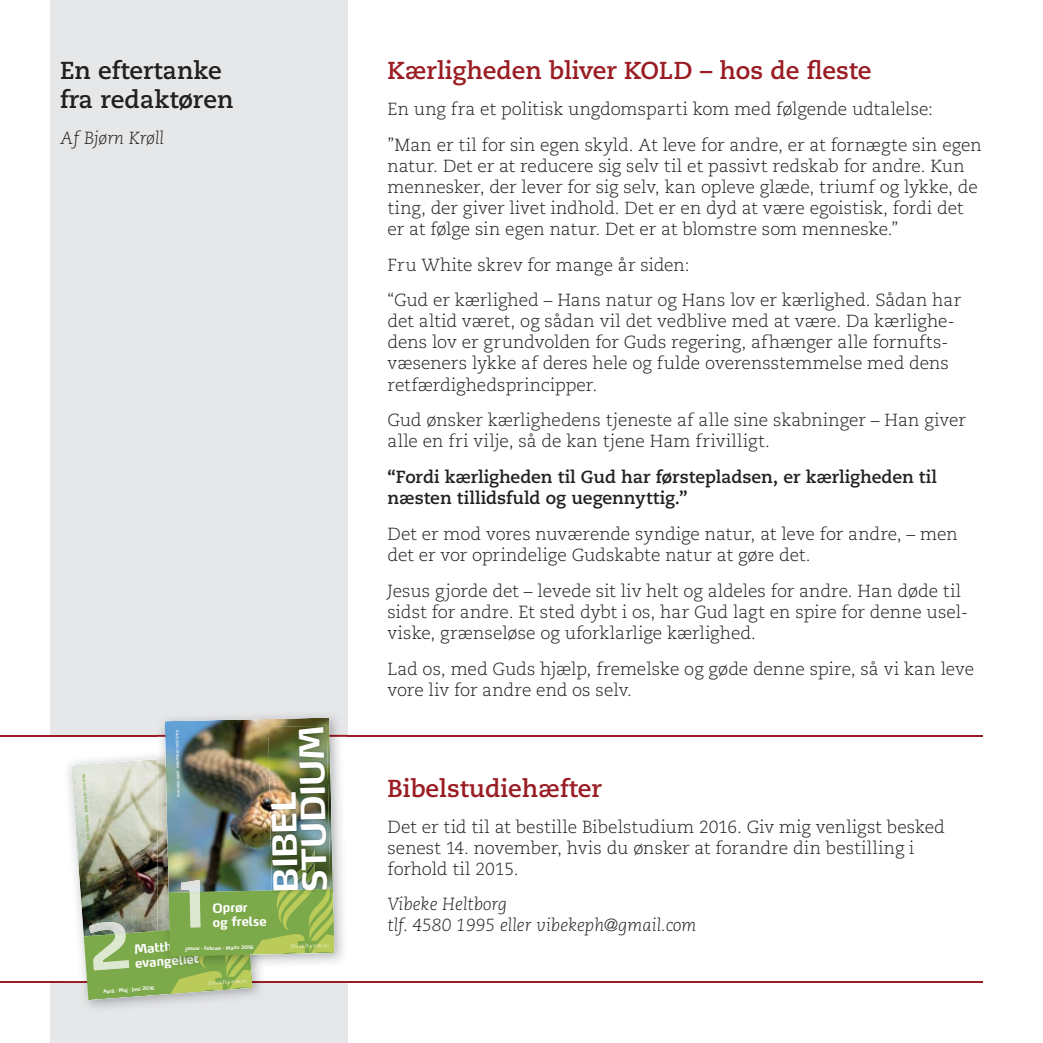
<style>
.page{position:relative;width:1043px;height:1043px;background:#fff}
.page>*{position:absolute;margin:0;border:0;box-sizing:border-box;transform-origin:0 0}
.t1{font:700 33.07px/28.9px "Max LF";color:#fff}
.t2{font:700 24.5px "Caecilia LT Std";color:#9a1c23}
.t3{font:700 24.5px/29.4px "Caecilia LT Std";color:#231f20}
.t4{font:300 17.5px/21px "Caecilia LT Std";color:#231f20}
.t5{font:700 17.5px/21px "Caecilia LT Std";color:#231f20}
.t6{font:italic 300 17.5px/21px "Caecilia LT Std";color:#231f20}
.t7{font:700 12.6px/14.3px "Max LF";color:#fff}
.t8{font:700 4.73px "Max LF";color:#fff}
.t9{font:700 3.5px "Syntax";color:#7ca949}
.t10{font:700 3.5px "Syntax";color:#fff}
.s1{color:#fafbfb}
.s2{color:#fcfcfc}
.s3{color:#c6c8ca}
.s4{color:#cbcdcf}
.s5{color:#c4c6c8}
</style>
<div class="page">
<div style="left:50px;top:0;width:298px;height:735px;background:#e6e7e8"></div>
<div style="left:50px;top:983px;width:298px;height:60px;background:#e6e7e8"></div>
<hr style="left:0;top:735px;width:983px;height:1px;background:#9a1c23">
<hr style="left:0;top:981px;width:983px;height:2px;background:#9a1c23">
<img style="left:71px;top:759px;width:86px;height:177px">
<img style="left:157px;top:715px;width:190px;height:247px">
<img style="left:157px;top:735px;width:190px;height:1px">
<img style="left:157px;top:758px;width:8px;height:126px">
<img style="left:165px;top:717px;width:168px;height:167px">
<img style="left:268px;top:726px;width:62px;height:158px">
<img style="left:281px;top:849px;width:34px;height:35px">
<img style="left:181px;top:880px;width:19px;height:4px">
<svg style="left:82px;top:884px;width:252px;height:116px;background:#95ad6f"></svg>
<h2 class="t3" style="left:60px;top:57px;width:175px">En eftertanke fra redaktøren</h2>
<p class="t6" style="left:60px;top:128px;width:106px">Af Bjørn Krøll</p>
<p class="t9" style="left:87px;top:840px;width:68px;rotate:-94deg">ISSN 1603-6905 ISBN 978 87 7532 578 8</p>
<p class="t10" style="left:176px;top:797px;width:68px;rotate:-91deg">ISSN 1603-6905 ISBN 978 87 7532 578 8</p>
<h1 class="t1" style="left:272px;top:893px;width:169px;rotate:-91deg">BIBEL<br>STUDIUM</h1>
<p class="t7" style="left:212px;top:901px;width:56px;rotate:-1deg">Oprør<br>og frelse</p>
<p class="t8" style="left:185px;top:946px;width:70px;rotate:-1deg">Januar · Februar · Marts 2016</p>
<p class="t7" style="left:134px;top:942px;width:71px;rotate:-4deg">Mat<span class="s1">th</span>æus&shy;eva<span class="s2">nge</span><span class="s3">li</span><span class="s4">e</span><span class="s5">t</span></p>
<p class="t8" style="left:103px;top:989px;width:53px;rotate:-4deg">April · Maj · Juni 2016</p>
<h2 class="t2" style="left:387px;top:58px;width:485px">Kærligheden bliver KOLD – hos de fleste</h2>
<p class="t4" style="left:387px;top:92px;width:596px;line-height:35.9px">En ung fra et politisk ungdomsparti kom med følgende udtalelse:<br>”Man er til for sin egen skyld. At leve for andre, er at fornægte sin egen</p>
<p class="t4" style="left:387px;top:156px;width:592px">natur. Det er at reducere sig selv til et passivt redskab for andre. Kun mennesker, der lever for sig selv, kan opleve glæde, triumf og lykke, de ting, der giver livet indhold. Det er en dyd at være egoistisk, fordi det er at følge sin egen natur. Det er at blomstre som menneske.”</p>
<p class="t4" style="left:387px;top:247px;width:575px;line-height:35.9px">Fru White skrev for mange år siden:<br>“Gud er kærlighed – Hans natur og Hans lov er kærlighed. Sådan har</p>
<p class="t4" style="left:387px;top:312px;width:568px">det altid været, og sådan vil det vedblive med at være. Da kærlighe&shy;dens lov er grundvolden for Guds regering, afhænger alle fornufts&shy;væseners lykke af deres hele og fulde overensstemmelse med dens retfærdighedsprincipper.</p>
<p class="t4" style="left:387px;top:411px;width:580px">Gud ønsker kærlighedens tjeneste af alle sine skabninger – Han giver alle en fri vilje, så de kan tjene Ham frivilligt.</p>
<p class="t5" style="left:387px;top:467px;width:551px">“Fordi kærligheden til Gud har førstepladsen, er kærligheden til næsten tillidsfuld og uegennyttig.”</p>
<p class="t4" style="left:387px;top:524px;width:572px">Det er mod vores nuværende syndige natur, at leve for andre, – men det er vor oprindelige Gudskabte natur at gøre det.</p>
<p class="t4" style="left:387px;top:581px;width:582px">Jesus gjorde det – levede sit liv helt og aldeles for andre. Han døde til sidst for andre. Et sted dybt i os, har Gud lagt en spire for denne usel&shy;viske, grænseløse og uforklarlige kærlighed.</p>
<p class="t4" style="left:387px;top:659px;width:588px">Lad os, med Guds hjælp, fremelske og gøde denne spire, så vi kan leve vore liv for andre end os selv.</p>
<h2 class="t2" style="left:387px;top:776px;width:216px">Bibelstudiehæfter</h2>
<p class="t4" style="left:387px;top:817px;width:559px">Det er tid til at bestille Bibelstudium 2016. Giv mig venligst besked senest 14. november, hvis du ønsker at forandre din bestilling i forhold til 2015.</p>
<p class="t6" style="left:387px;top:895px;width:310px">Vibeke Heltborg<br>tlf. 4580 1995 eller vibekeph@gmail.com</p>
</div>
